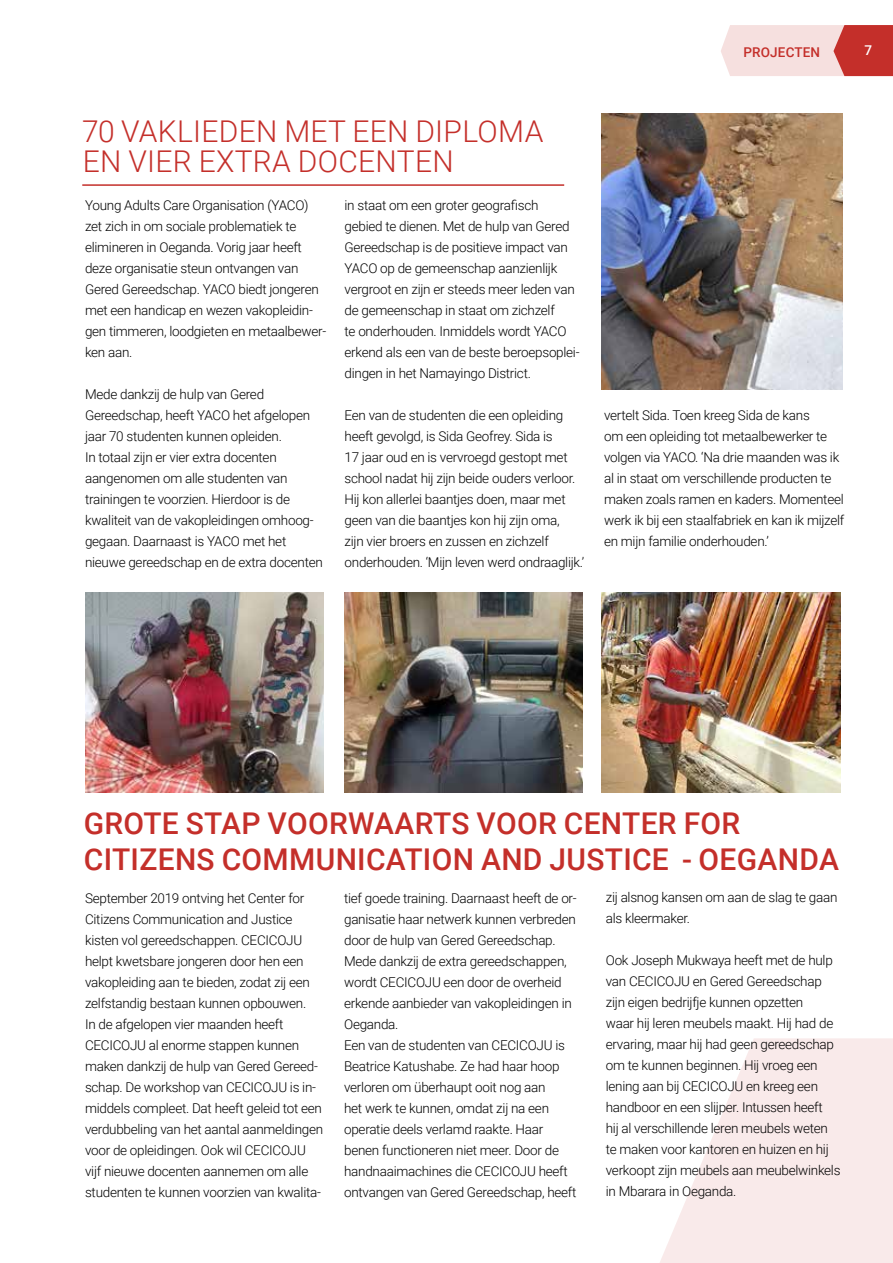
<style>
.page{position:relative;width:893px;height:1263px;background:#fff}
.page>*{position:absolute;margin:0;border:0;box-sizing:border-box;transform-origin:0 0}
.t1{font:500 30px/36px "Roboto";letter-spacing:.01em;color:#c42f2a}
.t2{font:300 30px/30px "Roboto";letter-spacing:.01em;color:#c42f2a}
.t3{font:300 13.5px/21px "Roboto";letter-spacing:-.02em;color:#000}
.t4{font:500 13.5px "Roboto";letter-spacing:.01em;color:#c42f2a}
.t5{font:500 13.5px "Roboto";color:#fff}
</style>
<div class="page">
<svg style="left:660px;top:1038px;width:233px;height:225px;fill:#f9eaea"></svg>
<hr style="left:82px;top:184px;width:482px;height:2px;background:#c42f2a">
<img style="left:601px;top:114px;width:242px;height:276px">
<img style="left:85px;top:592px;width:239px;height:201px">
<img style="left:344px;top:592px;width:239px;height:201px">
<img style="left:601px;top:592px;width:239px;height:201px">
<svg style="left:721px;top:25px;width:172px;height:51px;background:#e6a9a7"></svg>
<h1 class="t2" style="left:82px;top:115px;width:463px">70 VAKLIEDEN MET EEN DIPLOMA<br>EN VIER EXTRA DOCENTEN</h1>
<p class="t4" style="left:743px;top:42px;width:78px">PROJECTEN</p>
<p class="t5" style="left:864px;top:41px;width:9px">7</p>
<p class="t3" style="left:85px;top:194px;width:243px">Young Adults Care Organisation (YACO) zet zich in om sociale problematiek te elimineren in Oeganda. Vorig jaar heeft deze organisatie steun ontvangen van Gered Gereedschap. YACO biedt jongeren met een handicap en wezen vakopleidin&shy;gen timmeren, loodgieten en metaalbewer&shy;ken aan.</p>
<p class="t3" style="left:85px;top:383px;width:239px">Mede dankzij de hulp van Gered Gereedschap, heeft YACO het afgelopen jaar 70 studenten kunnen opleiden.<br>In totaal zijn er vier extra docenten aangenomen om alle studenten van trainingen te voorzien. Hierdoor is de kwaliteit van de vakopleidingen omhoog&shy;gegaan. Daarnaast is YACO met het nieuwe gereedschap en de extra docenten</p>
<p class="t3" style="left:345px;top:194px;width:237px">in staat om een groter geografisch gebied te dienen. Met de hulp van Gered Gereedschap is de positieve impact van YACO op de gemeenschap aanzienlijk vergroot en zijn er steeds meer leden van de gemeenschap in staat om zichzelf<br>te onderhouden. Inmiddels wordt YACO erkend als een van de beste beroepsoplei&shy;dingen in het Namayingo District.</p>
<p class="t3" style="left:345px;top:404px;width:241px">Een van de studenten die een opleiding heeft gevolgd, is Sida Geofrey. Sida is<br>17 jaar oud en is vervroegd gestopt met school nadat hij zijn beide ouders verloor.<br>Hij kon allerlei baantjes doen, maar met geen van die baantjes kon hij zijn oma,<br>zijn vier broers en zussen en zichzelf onderhouden. ‘Mijn leven werd ondraaglijk.’</p>
<p class="t3" style="left:604px;top:404px;width:242px">vertelt Sida. Toen kreeg Sida de kans<br>om een opleiding tot metaalbewerker te volgen via YACO. ‘Na drie maanden was ik al in staat om verschillende producten te maken zoals ramen en kaders. Momenteel werk ik bij een staalfabriek en kan ik mijzelf en mijn familie onderhouden.’</p>
<h1 class="t1" style="left:84px;top:804px;width:757px">GROTE STAP VOORWAARTS VOOR CENTER FOR<br>CITIZENS COMMUNICATION AND JUSTICE - OEGANDA</h1>
<p class="t3" style="left:85px;top:887px;width:240px">September 2019 ontving het Center for Citizens Communication and Justice kisten vol gereedschappen. CECICOJU helpt kwetsbare jongeren door hen een vakopleiding aan te bieden, zodat zij een zelfstandig bestaan kunnen opbouwen.<br>In de afgelopen vier maanden heeft CECICOJU al enorme stappen kunnen maken dankzij de hulp van Gered Gereed&shy;schap. De workshop van CECICOJU is in&shy;middels compleet. Dat heeft geleid tot een verdubbeling van het aantal aanmeldingen voor de opleidingen. Ook wil CECICOJU vijf nieuwe docenten aannemen om alle studenten te kunnen voorzien van kwalita-</p>
<p class="t3" style="left:344px;top:887px;width:234px">tief goede training. Daarnaast heeft de or&shy;ganisatie haar netwerk kunnen verbreden door de hulp van Gered Gereedschap.<br>Mede dankzij de extra gereedschappen, wordt CECICOJU een door de overheid erkende aanbieder van vakopleidingen in Oeganda.<br>Een van de studenten van CECICOJU is Beatrice Katushabe. Ze had haar hoop verloren om überhaupt ooit nog aan<br>het werk te kunnen, omdat zij na een operatie deels verlamd raakte. Haar benen functioneren niet meer. Door de handnaaimachines die CECICOJU heeft ontvangen van Gered Gereedschap, heeft</p>
<p class="t3" style="left:606px;top:886px;width:233px">zij alsnog kansen om aan de slag te gaan als kleermaker.</p>
<p class="t3" style="left:606px;top:949px;width:236px">Ook Joseph Mukwaya heeft met de hulp van CECICOJU en Gered Gereedschap zijn eigen bedrijfje kunnen opzetten<br>waar hij leren meubels maakt. Hij had de ervaring, maar hij had geen gereedschap om te kunnen beginnen. Hij vroeg een lening aan bij CECICOJU en kreeg een handboor en een slijper. Intussen heeft<br>hij al verschillende leren meubels weten te maken voor kantoren en huizen en hij verkoopt zijn meubels aan meubelwinkels in Mbarara in Oeganda.</p>
</div>
